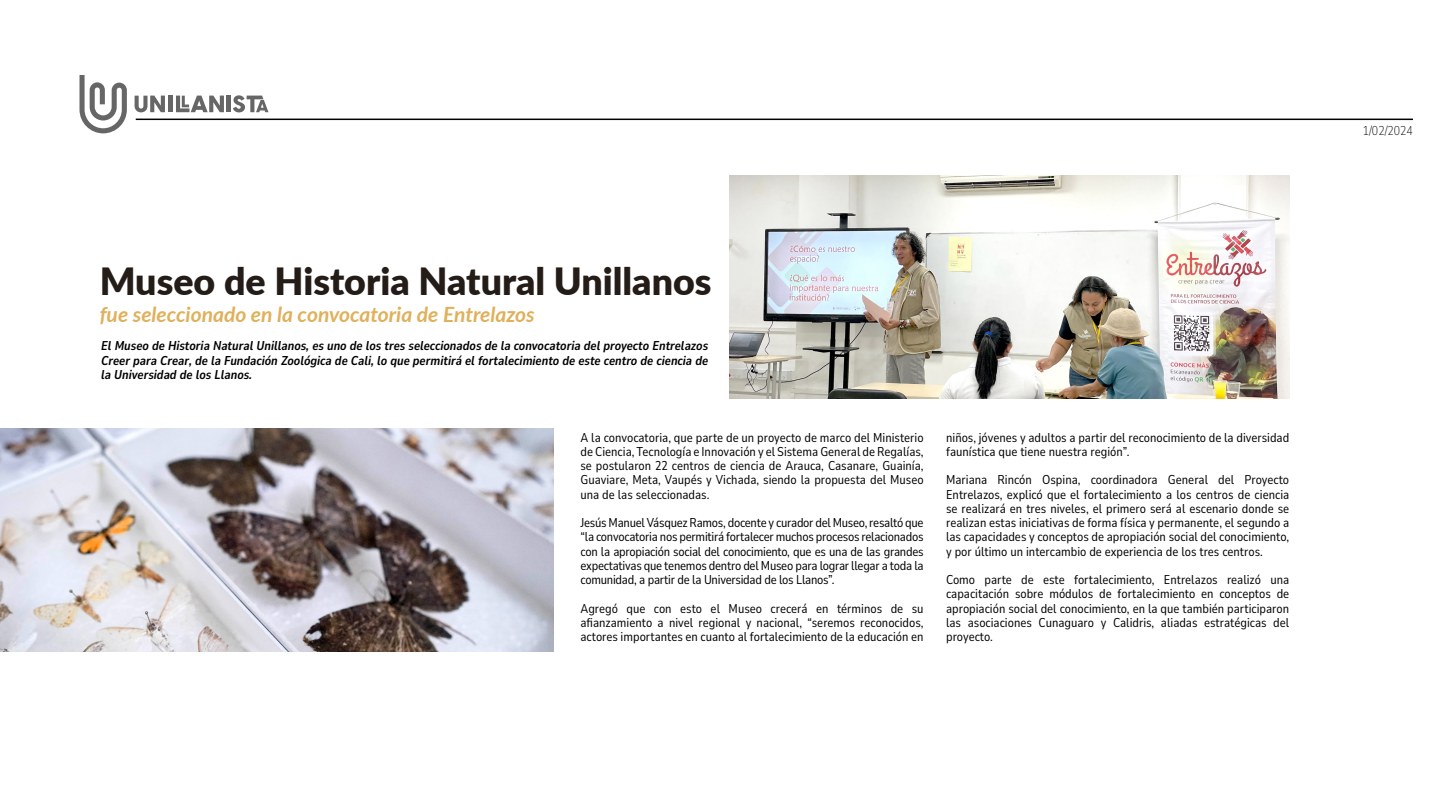
<style>
.page{position:relative;width:1440px;height:810px;background:#fff}
.page>*{position:absolute;margin:0;border:0;box-sizing:border-box;transform-origin:0 0}
.t1{font:900 37.5px "Lato";color:#241c17}
.t2{font:italic 700 21px "Lato";color:#e0b05b}
.t3{font:12.75px/14.2px "Nunito Sans 10 pt Condensed";color:#000;text-align:justify}
.t4{font:italic 700 12.75px/14.2px "Nunito Sans 10 pt Condensed";color:#000;text-align:justify}
.t5{font:200 12.75px "Nunito Sans 10 pt Condensed";color:#000}
</style>
<div class="page">
<hr style="left:136px;top:119px;width:1277px;height:1px;background:#000">
<div style="left:168px;top:96px;width:5px;height:16px;background:#666"></div>
<svg style="left:176px;top:96px;width:48px;height:16px"></svg>
<hr style="left:227px;top:96px;width:4px;height:16px;background:#666">
<svg style="left:233px;top:95px;width:35px;height:17px"></svg>
<svg style="left:135px;top:96px;width:30px;height:16px"></svg>
<svg style="left:80px;top:75px;width:47px;height:58px"></svg>
<img style="left:0;top:429px;width:554px;height:222px">
<img style="left:729px;top:176px;width:560px;height:222px">
<h1 class="t1" style="left:100px;top:253px;width:613px">Museo de Historia Natural Unillanos</h1>
<h2 class="t2" style="left:100px;top:299px;width:437px">fue seleccionado en la convocatoria de Entrelazos</h2>
<p class="t4" style="left:101px;top:338px;width:609px">El Museo de Historia Natural Unillanos, es uno de los tres seleccionados de la convocatoria del proyecto Entrelazos Creer para Crear, de la Fundación Zoológica de Cali, lo que permitirá el fortalecimiento de este centro de ciencia de la Universidad de los Llanos.</p>
<p class="t3" style="left:580px;top:429px;width:345px">A la convocatoria, que parte de un proyecto de marco del Ministerio de Ciencia, Tecnología e Innovación y el Sistema General de Regalías, se postularon 22 centros de ciencia de Arauca, Casanare, Guainía, Guaviare, Meta, Vaupés y Vichada, siendo la propuesta del Museo una de las seleccionadas.</p>
<p class="t3" style="left:580px;top:515px;width:345px">Jesús Manuel Vásquez Ramos, docente y curador del Museo, resaltó que “la convocatoria nos permitirá fortalecer muchos procesos relacionados con la apropiación social del conocimiento, que es una de las grandes expectativas que tenemos dentro del Museo para lograr llegar a toda la comunidad, a partir de la Universidad de los Llanos”.</p>
<p class="t3" style="left:580px;top:600px;width:345px">Agregó que con esto el Museo crecerá en términos de su afianzamiento a nivel regional y nacional, “seremos reconocidos, actores importantes en cuanto al fortalecimiento de la educación en</p>
<p class="t3" style="left:946px;top:429px;width:345px">niños, jóvenes y adultos a partir del reconocimiento de la diversidad faunística que tiene nuestra región”.</p>
<p class="t3" style="left:946px;top:472px;width:345px">Mariana Rincón Ospina, coordinadora General del Proyecto Entrelazos, explicó que el fortalecimiento a los centros de ciencia se realizará en tres niveles, el primero será al escenario donde se realizan estas iniciativas de forma física y permanente, el segundo a las capacidades y conceptos de apropiación social del conocimiento, y por último un intercambio de experiencia de los tres centros.</p>
<p class="t3" style="left:946px;top:572px;width:345px">Como parte de este fortalecimiento, Entrelazos realizó una capacitación sobre módulos de fortalecimiento en conceptos de apropiación social del conocimiento, en la que también participaron las asociaciones Cunaguaro y Calidris, aliadas estratégicas del proyecto.</p>
<p class="t5" style="left:1363px;top:122px;width:52px">1/02/2024</p>
</div>
